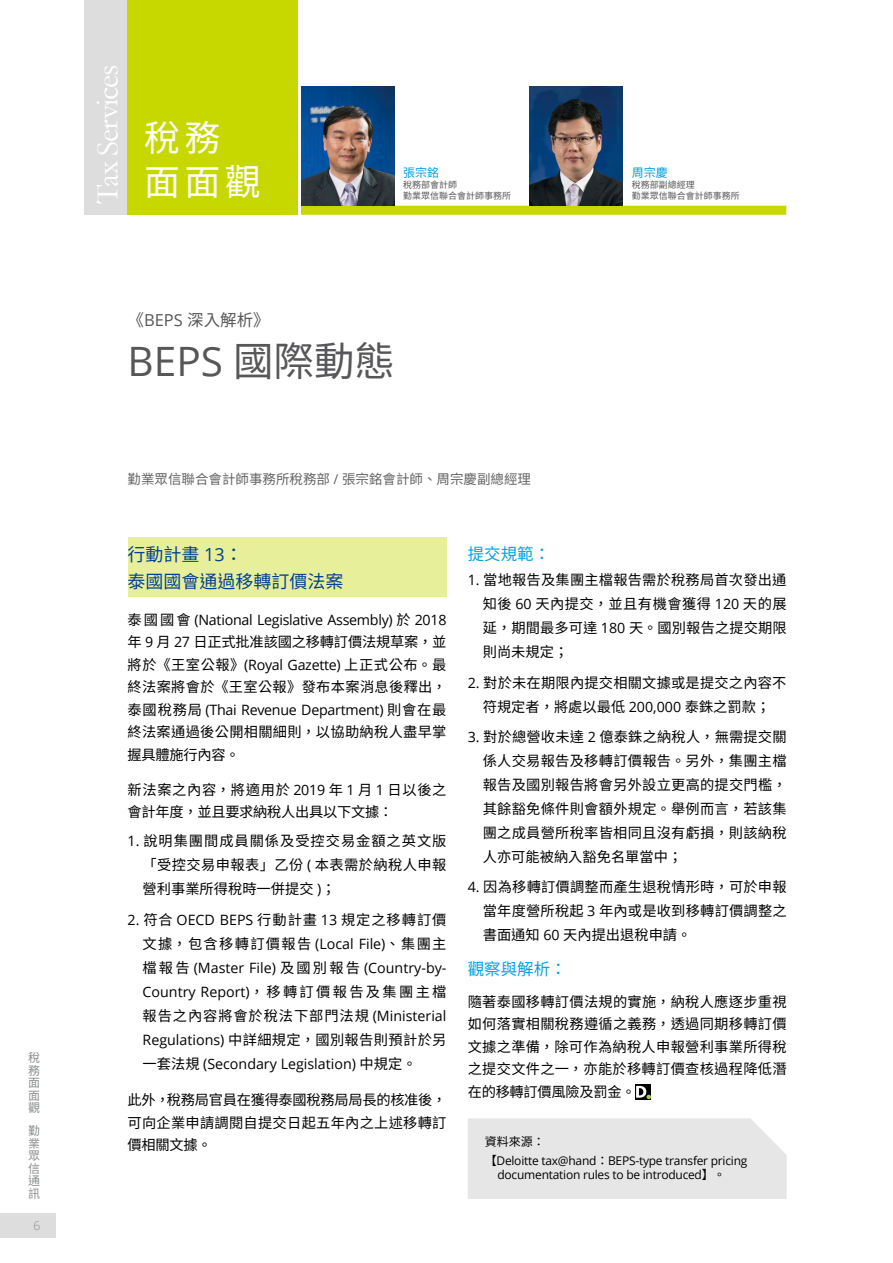
<style>
.page{position:relative;width:893px;height:1263px;background:#fff}
.page>*{position:absolute;margin:0;border:0;box-sizing:border-box;transform-origin:0 0}
.t1{font:40.5px "Open Sans";color:#575759}
.t2{font:36px "Noto Sans CJ Ktc";color:#fff}
.t3{font:31.5px "Garamond";letter-spacing:-.04em;color:#fff}
.t4{font:18px/27px "Noto Sans CJ Ktc";color:#004091}
.t5{font:16.5px "Noto Sans CJ Ktc";color:#00a2e4}
.t6{font:16.5px "Noto Sans CJ Ktc";color:#575759}
.t7{font:14.25px/24px "Noto Sans CJ Ktc";letter-spacing:.015em;color:#000;text-align:justify}
.t8{font:14.25px/24px "Open Sans";color:#000}
.t9{font:14.25px "Open Sans";letter-spacing:-.02em;color:#000}
.t10{font:14.25px/24px "Noto Sans CJ Ktc";letter-spacing:.065em;color:#000}
.t11{font:14.25px/24px "Noto Sans CJ Ktc";letter-spacing:.08em;color:#000;text-align:right}
.t12{font:14.25px/22.5px "Noto Sans CJ Ktc";letter-spacing:-.02em;color:#000}
.t13{font:13.5px "Noto Sans CJ Ktc";color:#656464}
.t14{font:12px/14.4px "Open Sans";letter-spacing:-.02em;color:#000}
.t15{font:12px/12.5px "Noto Sans CJ Ktc";color:#8b8e8f;text-align:justify}
.t16{font:12px "Noto Sans CJ Ktc";color:#00a2e4}
.t17{font:12px "Noto Sans CJ Ktc";color:#000}
.t18{font:300 12px "Open Sans";color:#8b8e8f}
.t19{font:9px/10.8px "Noto Sans CJ Ktc";color:#575759}
.s1{font-family:"Open Sans"}
.s2{font-family:"Noto Sans CJ Ktc"}
</style>
<div class="page">
<div style="left:0;top:1213px;width:55px;height:24px;background:#ddddde"></div>
<div style="left:128px;top:537px;width:318px;height:60px;background:#e8ef9a"></div>
<svg style="left:635px;top:1084px;width:16px;height:15px"></svg>
<svg style="left:636px;top:1086px;width:15px;height:13px"></svg>
<div style="left:127px;top:0;width:171px;height:215px;background:#c6d800"></div>
<div style="left:85px;top:0;width:42px;height:215px;background:#ddddde"></div>
<div style="left:301px;top:206px;width:485px;height:9px;background:#c6d800"></div>
<img style="left:301px;top:87px;width:93px;height:119px">
<img style="left:530px;top:87px;width:93px;height:119px">
<div style="left:468px;top:1118px;width:319px;height:81px;background:#e6e6e6"></div>
<p class="t15" style="left:28px;top:1052px;width:13px">稅務面面觀</p>
<p class="t15" style="left:28px;top:1125px;width:13px">勤業眾信通訊</p>
<p class="t18" style="left:33px;top:1217px;width:8px">6</p>
<h3 class="t3" style="left:86px;top:204px;width:140px;rotate:-90deg">Tax Services</h3>
<h2 class="t2" style="left:144px;top:118px;width:78px">稅務</h2>
<h2 class="t2" style="left:144px;top:162px;width:118px">面面觀</h2>
<p class="t16" style="left:403px;top:165px;width:37px">張宗銘</p>
<p class="t19" style="left:403px;top:180px;width:109px">稅務部會計師<br>勤業眾信聯合會計師事務所</p>
<p class="t16" style="left:632px;top:165px;width:37px">周宗慶</p>
<p class="t19" style="left:632px;top:180px;width:109px">稅務部副總經理<br>勤業眾信聯合會計師事務所</p>
<p class="t6" style="left:128px;top:311px;width:144px">《<span class="s1">BEPS</span> 深入解析》</p>
<h1 class="t1" style="left:128px;top:334px;width:269px">BEPS <span class="s2">國際動態</span></h1>
<p class="t13" style="left:128px;top:471px;width:405px">勤業眾信聯合會計師事務所稅務部 <span class="s1">/</span> 張宗銘會計師、周宗慶副總經理</p>
<p class="t4" style="left:128px;top:541px;width:217px">行動計畫 <span class="s1">13</span>：<br>泰國國會通過移轉訂價法案</p>
<p class="t9" style="left:128px;top:610px;width:320px"><span class="s2">泰國國會</span> (National Legislative Assembly) <span class="s2">於</span> 2018</p>
<p class="t7" style="left:128px;top:631px;width:320px;line-height:22.5px">年 <span class="s1">9</span> 月 <span class="s1">27</span> 日正式批准該國之移轉訂價法規草案，並將於《王室公報》<span class="s1">(Royal Gazette)</span> 上正式公布。最終法案將會於《王室公報》發布本案消息後釋出，</p>
<p class="t9" style="left:128px;top:700px;width:320px"><span class="s2">泰國稅務局</span> (Thai Revenue Department) <span class="s2">則會在最</span></p>
<p class="t7" style="left:128px;top:721px;width:320px;line-height:22.5px">終法案通過後公開相關細則，以協助納稅人盡早掌握具體施行內容。</p>
<p class="t12" style="left:128px;top:779px;width:320px">新法案之內容，將適用於 <span class="s1">2019</span> 年 <span class="s1">1</span> 月 <span class="s1">1</span> 日以後之會計年度，並且要求納稅人出具以下文據：</p>
<p class="t7" style="left:143px;top:829px;width:305px;text-indent:-15px"><span class="s1">1.</span> 說明集團間成員關係及受控交易金額之英文版「受控交易申報表」乙份 <span class="s1">(</span> 本表需於納稅人申報營利事業所得稅時一併提交 <span class="s1">)</span>；</p>
<p class="t11" style="left:128px;top:908px;width:320px"><span class="s1">2.</span> 符合 <span class="s1">OECD BEPS</span> 行動計畫 <span class="s1">13</span> 規定之移轉訂價文據，包含移轉訂價報告 <span class="s1">(Local File)</span>、集團主</p>
<p class="t8" style="left:143px;top:955px;width:305px"><span class="s2">檔報告</span> (Master File) <span class="s2">及國別報告</span> (Country-by-<br>Country Report)<span class="s2">，移轉訂價報告及集團主檔</span></p>
<p class="t10" style="left:143px;top:1004px;width:305px">報告之內容將會於稅法下部門法規 <span class="s1">(Ministerial<br>Regulations)</span> 中詳細規定，國別報告則預計於另</p>
<p class="t8" style="left:143px;top:1051px;width:275px"><span class="s2">一套法規</span> (Secondary Legislation) <span class="s2">中規定。</span></p>
<p class="t7" style="left:128px;top:1089px;width:320px;line-height:22.5px">此外，稅務局官員在獲得泰國稅務局局長的核准後，可向企業申請調閱自提交日起五年內之上述移轉訂價相關文據。</p>
<p class="t5" style="left:468px;top:544px;width:84px">提交規範：</p>
<p class="t7" style="left:483px;top:568px;width:305px;text-indent:-15px"><span class="s1">1.</span> 當地報告及集團主檔報告需於稅務局首次發出通知後 <span class="s1">60</span> 天內提交，並且有機會獲得 <span class="s1">120</span> 天的展延，期間最多可達 <span class="s1">180</span> 天。國別報告之提交期限則尚未規定；</p>
<p class="t7" style="left:468px;top:671px;width:320px;text-align:center"><span class="s1">2.</span> 對於未在期限內提交相關文據或是提交之內容不符規定者，將處以最低 <span class="s1">200,000</span> 泰銖之罰款；</p>
<p class="t7" style="left:483px;top:725px;width:305px;text-indent:-15px"><span class="s1">3.</span> 對於總營收未達 <span class="s1">2</span> 億泰銖之納稅人，無需提交關係人交易報告及移轉訂價報告。另外，集團主檔報告及國別報告將會另外設立更高的提交門檻，其餘豁免條件則會額外規定。舉例而言，若該集團之成員營所稅率皆相同且沒有虧損，則該納稅人亦可能被納入豁免名單當中；</p>
<p class="t7" style="left:483px;top:875px;width:305px;text-indent:-15px"><span class="s1">4.</span> 因為移轉訂價調整而產生退稅情形時，可於申報當年度營所稅起 <span class="s1">3</span> 年內或是收到移轉訂價調整之書面通知 <span class="s1">60</span> 天內提出退稅申請。</p>
<p class="t5" style="left:468px;top:959px;width:100px">觀察與解析：</p>
<p class="t7" style="left:468px;top:990px;width:320px;line-height:22.6px">隨著泰國移轉訂價法規的實施，納稅人應逐步重視如何落實相關稅務遵循之義務，透過同期移轉訂價文據之準備，除可作為納稅人申報營利事業所得稅之提交文件之一，亦能於移轉訂價查核過程降低潛在的移轉訂價風險及罰金。</p>
<p class="t17" style="left:485px;top:1135px;width:61px">資料來源：</p>
<p class="t14" style="left:497px;top:1153px;width:251px;text-indent:-13px"><span class="s2">【</span>Deloitte tax@hand<span class="s2">：</span>BEPS-type transfer pricing documentation rules to be introduced<span class="s2">】。</span></p>
</div>
